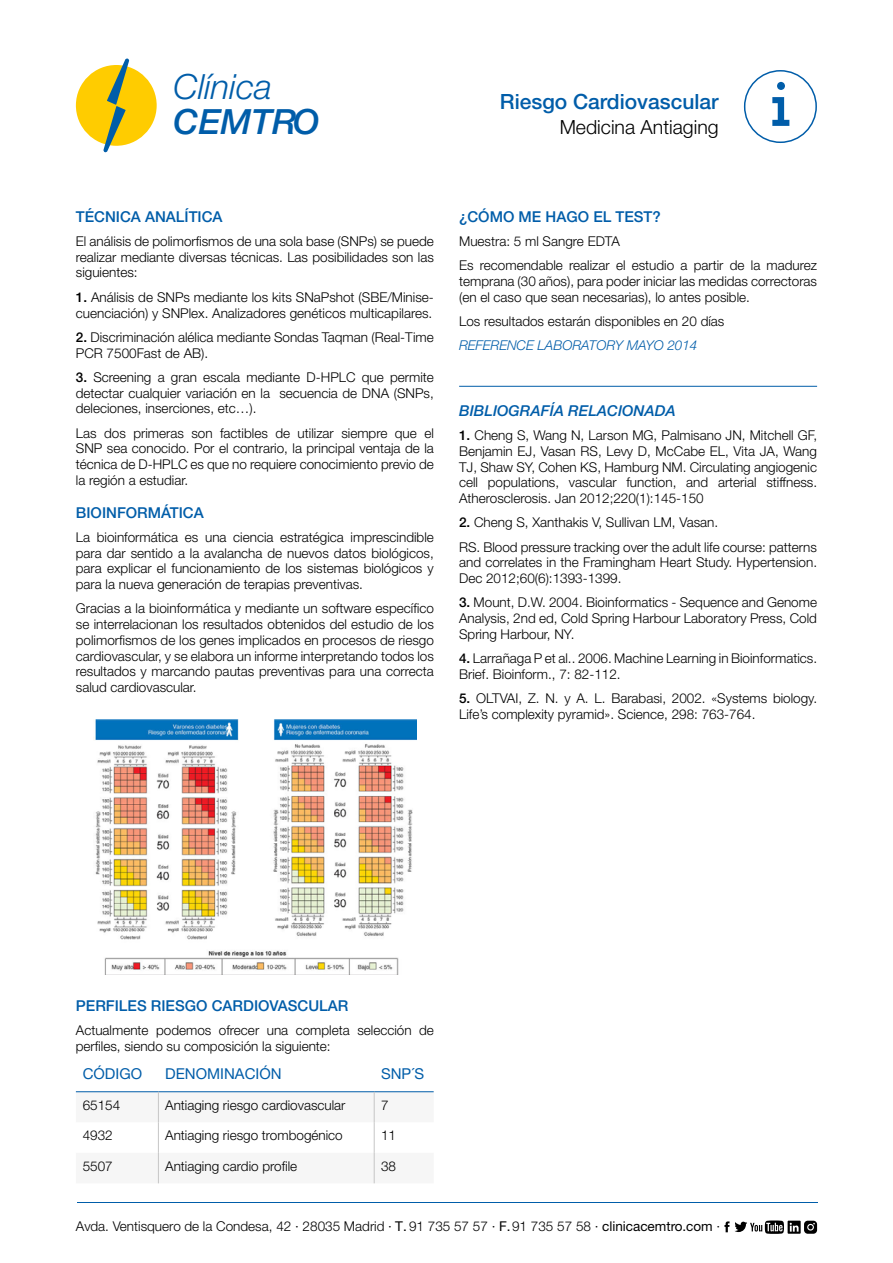
<style>
.page{position:relative;width:893px;height:1263px;background:#fff}
.page>*{position:absolute;margin:0;border:0;box-sizing:border-box;transform-origin:0 0}
.t1{font:italic 300 34.8px "Helvetica Neue LT Std";color:#005da9}
.t2{font:italic 500 34.8px "Helvetica Neue LT Std";color:#005da9}
.t3{font:500 21px "Helvetica Neue LT Std";color:#005da9}
.t4{font:300 19.5px "Helvetica Neue LT Std";color:#000}
.t5{font:500 15px "Helvetica Neue LT Std";color:#005da9}
.t6{font:italic 500 15px "Helvetica Neue LT Std";color:#005da9}
.t7{font:15px "Helvetica Neue LT Std";color:#005da9}
.t8{font:300 13.5px/15.8px "Helvetica Neue LT Std";color:#000}
.t9{font:italic 300 13.5px "Helvetica Neue LT Std";color:#005da9}
.s1{font-weight:500}
.s2{font-weight:400}
</style>
<div class="page">
<hr style="left:77px;top:1202px;width:740px;height:1px;background:#005da9">
<svg style="left:724px;top:1220px;width:77px;height:14px"></svg>
<div style="left:804px;top:1221px;width:13px;height:13px;background:#000;border-radius:4px"></div>
<svg style="left:807px;top:1223px;width:8px;height:7px"></svg>
<div style="left:76px;top:65px;width:81px;height:81px;background:#fc0;border-radius:50%"></div>
<svg style="left:103px;top:58px;width:26px;height:95px"></svg>
<div style="left:744px;top:70px;width:73px;height:73px;border:2px solid #005da9;border-radius:50%"></div>
<svg style="left:772px;top:82px;width:17px;height:44px"></svg>
<img style="left:95px;top:719px;width:321px;height:256px">
<svg style="left:76px;top:1092px;width:358px;height:91px"></svg>
<hr style="left:76px;top:1091px;width:82px;height:1px;background:#005da9">
<hr style="left:158px;top:1091px;width:216px;height:1px;background:#005da9">
<hr style="left:374px;top:1091px;width:60px;height:1px;background:#005da9">
<hr style="left:158px;top:1092px;width:1px;height:30px;background:#c6c6c6">
<hr style="left:374px;top:1092px;width:1px;height:30px;background:#c6c6c6">
<hr style="left:158px;top:1122px;width:1px;height:31px;background:#c6c6c6">
<hr style="left:374px;top:1122px;width:1px;height:31px;background:#c6c6c6">
<hr style="left:158px;top:1153px;width:1px;height:30px;background:#c6c6c6">
<hr style="left:374px;top:1153px;width:1px;height:30px;background:#c6c6c6">
<hr style="left:459px;top:386px;width:358px;height:1px;background:#005da9">
<h1 class="t1" style="left:174px;top:66px;width:100px">Clínica</h1>
<h1 class="t2" style="left:174px;top:101px;width:148px">CEMTRO</h1>
<h2 class="t3" style="left:500px;top:89px;width:220px">Riesgo Cardiovascular</h2>
<h3 class="t4" style="left:560px;top:115px;width:160px">Medicina Antiaging</h3>
<p class="t5" style="left:76px;top:207px;width:148px">TÉCNICA ANALÍTICA</p>
<p class="t8" style="left:76px;top:233px;width:359px;text-align:justify">El análisis de polimorfismos de una sola base (SNPs) se puede realizar mediante diversas técnicas. Las posibilidades son las siguientes:</p>
<p class="t8" style="left:76px;top:289px;width:359px"><span class="s1">1.</span> Análisis de SNPs mediante los kits SNaPshot (SBE/Minise&shy;cuenciación) y SNPlex. Analizadores genéticos multicapilares.</p>
<p class="t8" style="left:76px;top:329px;width:359px"><span class="s1">2.</span> Discriminación alélica mediante Sondas Taqman (Real-Time<br>PCR 7500Fast de AB).</p>
<p class="t8" style="left:76px;top:369px;width:359px;text-align:justify"><span class="s1">3.</span> Screening a gran escala mediante D-HPLC que permite detectar cualquier variación en la secuencia de DNA (SNPs, deleciones, inserciones, etc…).</p>
<p class="t8" style="left:76px;top:425px;width:359px;text-align:justify">Las dos primeras son factibles de utilizar siempre que el SNP sea conocido. Por el contrario, la principal ventaja de la técnica de D-HPLC es que no requiere conocimiento previo de la región a estudiar.</p>
<p class="t5" style="left:76px;top:503px;width:129px">BIOINFORMÁTICA</p>
<p class="t8" style="left:76px;top:529px;width:359px;text-align:justify">La bioinformática es una ciencia estratégica imprescindible para dar sentido a la avalancha de nuevos datos biológicos, para explicar el funcionamiento de los sistemas biológicos y para la nueva generación de terapias preventivas.</p>
<p class="t8" style="left:76px;top:600px;width:359px;text-align:justify">Gracias a la bioinformática y mediante un software específico se interrelacionan los resultados obtenidos del estudio de los polimorfismos de los genes implicados en procesos de riesgo cardiovascular, y se elabora un informe interpretando todos los resultados y marcando pautas preventivas para una correcta salud cardiovascular.</p>
<p class="t5" style="left:459px;top:207px;width:203px">¿CÓMO ME HAGO EL TEST?</p>
<p class="t8" style="left:459px;top:229px;width:359px;line-height:24.3px">Muestra: 5 ml Sangre EDTA<br>Es recomendable realizar el estudio a partir de la madurez</p>
<p class="t8" style="left:459px;top:273px;width:359px">temprana (30 años), para poder iniciar las medidas correctoras (en el caso que sean necesarias), lo antes posible.</p>
<p class="t8" style="left:459px;top:313px;width:267px">Los resultados estarán disponibles en 20 días</p>
<p class="t9" style="left:459px;top:337px;width:240px">REFERENCE LABORATORY MAYO 2014</p>
<p class="t6" style="left:459px;top:402px;width:218px">BIBLIOGRAFÍA RELACIONADA</p>
<p class="t8" style="left:459px;top:427px;width:359px;text-align:justify"><span class="s1">1.</span> Cheng S, Wang N, Larson MG, Palmisano JN, Mitchell GF, Benjamin EJ, Vasan RS, Levy D, McCabe EL, Vita JA, Wang TJ, Shaw SY, Cohen KS, Hamburg NM. Circulating angiogenic cell populations, vascular function, and arterial stiffness.<br>Atherosclerosis. Jan 2012;220(1):145-150</p>
<p class="t8" style="left:459px;top:510px;width:359px;line-height:24.3px"><span class="s1">2.</span> Cheng S, Xanthakis V, Sullivan LM, Vasan.<br>RS. Blood pressure tracking over the adult life course: patterns</p>
<p class="t8" style="left:459px;top:554px;width:359px">and correlates in the Framingham Heart Study. Hypertension.<br>Dec 2012;60(6):1393-1399.</p>
<p class="t8" style="left:459px;top:594px;width:359px;text-align:justify"><span class="s1">3.</span> Mount, D.W. 2004. Bioinformatics - Sequence and Genome Analysis, 2nd ed, Cold Spring Harbour Laboratory Press, Cold Spring Harbour, NY.</p>
<p class="t8" style="left:459px;top:650px;width:359px"><span class="s1">4.</span> Larrañaga P et al.. 2006. Machine Learning in Bioinformatics.<br>Brief. Bioinform., 7: 82-112.</p>
<p class="t8" style="left:459px;top:690px;width:359px"><span class="s1">5.</span> OLTVAI, Z. N. y A. L. Barabasi, 2002. «Systems biology.<br>Life’s complexity pyramid». Science, 298: 763-764.</p>
<p class="t5" style="left:76px;top:997px;width:274px">PERFILES RIESGO CARDIOVASCULAR</p>
<p class="t8" style="left:76px;top:1022px;width:359px">Actualmente podemos ofrecer una completa selección de perfiles, siendo su composición la siguiente:</p>
<p class="t7" style="left:83px;top:1064px;width:61px">CÓDIGO</p>
<p class="t7" style="left:165px;top:1064px;width:118px">DENOMINACIÓN</p>
<p class="t7" style="left:381px;top:1064px;width:45px">SNP´S</p>
<p class="t8" style="left:83px;top:1097px;width:39px">65154</p>
<p class="t8" style="left:165px;top:1097px;width:182px">Antiaging riesgo cardiovascular</p>
<p class="t8" style="left:381px;top:1097px;width:9px">7</p>
<p class="t8" style="left:83px;top:1127px;width:32px">4932</p>
<p class="t8" style="left:165px;top:1127px;width:179px">Antiaging riesgo trombogénico</p>
<p class="t8" style="left:381px;top:1127px;width:17px">11</p>
<p class="t8" style="left:83px;top:1158px;width:32px">5507</p>
<p class="t8" style="left:165px;top:1158px;width:134px">Antiaging cardio profile</p>
<p class="t8" style="left:381px;top:1158px;width:17px">38</p>
<p class="t8" style="left:76px;top:1218px;width:646px">Avda. Ventisquero de la Condesa, 42 · 28035 Madrid · <span class="s2">T.</span> 91 735 57 57 · <span class="s2">F.</span> 91 735 57 58 · <span class="s2">clinicacemtro.com</span> ·</p>
</div>
